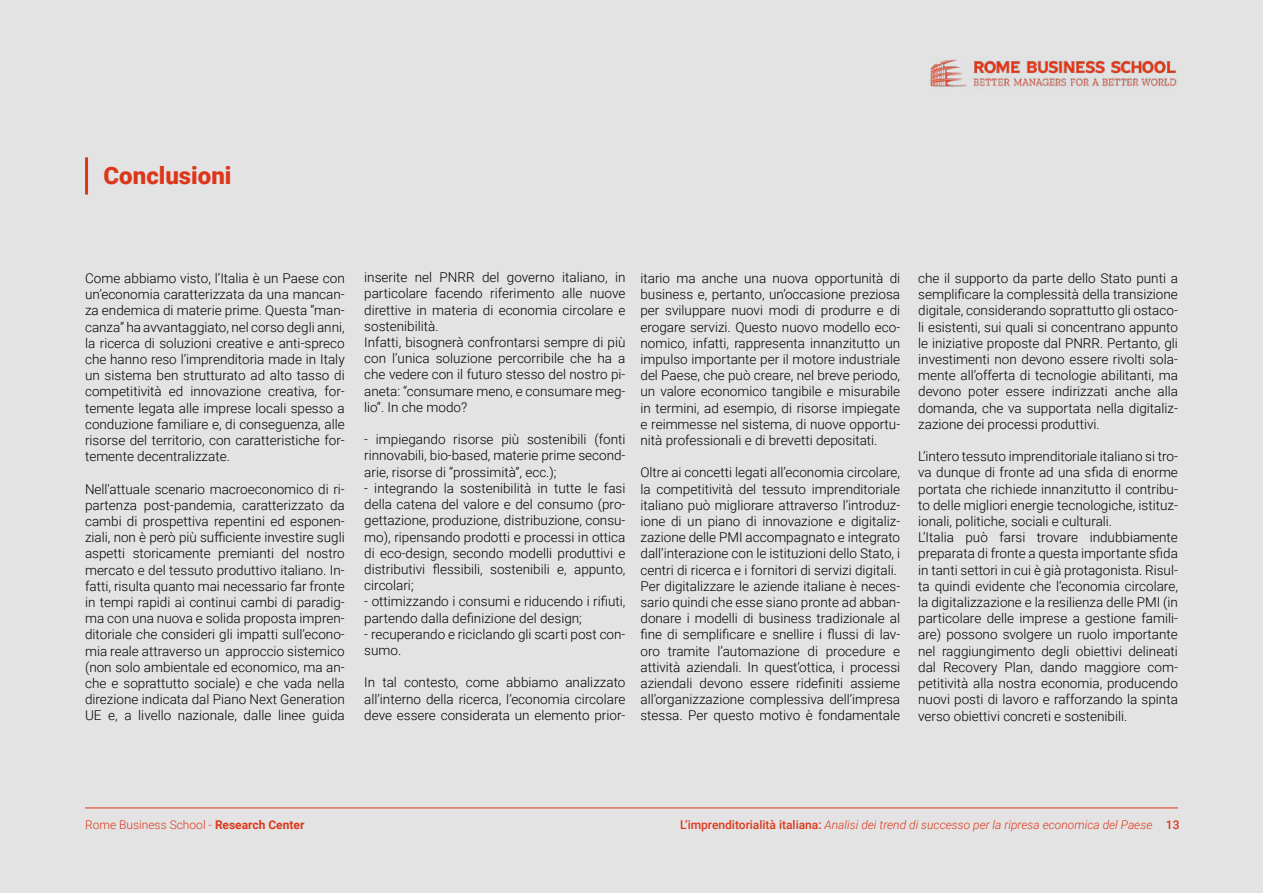
<style>
.page{position:relative;width:1263px;height:893px;background:#e3e3e3}
.page>*{position:absolute;margin:0;border:0;box-sizing:border-box;transform-origin:0 0}
.t1{font:900 24px "Roboto";color:#dd371b}
.t2{font:300 13.5px/16.2px "Roboto";color:#000;text-align:justify}
.t3{font:italic 300 12px "Roboto";color:#dd371b}
.t4{font:300 12px "Roboto";color:#dd371b}
.t5{font:500 12px "Roboto";color:#dd371b}
.s1{font-weight:700}
.s2{font-weight:500;font-style:normal}
</style>
<div class="page">
<hr style="left:85px;top:808px;width:1093px;height:1px;background:#dd371b">
<img style="left:930px;top:59px;width:247px;height:28px">
<hr style="left:85px;top:157px;width:3px;height:38px;background:#dd371b">
<h1 class="t1" style="left:104px;top:159px;width:129px">Conclusioni</h1>
<p class="t2" style="left:85px;top:269px;width:261px">Come abbiamo visto, l’Italia è un Paese con un’economia caratterizzata da una mancan&shy;za endemica di materie prime. Questa “man&shy;canza” ha avvantaggiato, nel corso degli anni, la ricerca di soluzioni creative e anti-spreco che hanno reso l’imprenditoria made in Italy un sistema ben strutturato ad alto tasso di competitività ed innovazione creativa, for&shy;temente legata alle imprese locali spesso a conduzione familiare e, di conseguenza, alle risorse del territorio, con caratteristiche for&shy;temente decentralizzate.</p>
<p class="t2" style="left:85px;top:480px;width:261px">Nell'attuale scenario macroeconomico di ri&shy;partenza post-pandemia, caratterizzato da cambi di prospettiva repentini ed esponen&shy;ziali, non è però più sufficiente investire sugli aspetti storicamente premianti del nostro mercato e del tessuto produttivo italiano. In&shy;fatti, risulta quanto mai necessario far fronte in tempi rapidi ai continui cambi di paradig&shy;ma con una nuova e solida proposta impren&shy;ditoriale che consideri gli impatti sull’econo&shy;mia reale attraverso un approccio sistemico (non solo ambientale ed economico, ma an&shy;che e soprattutto sociale) e che vada nella direzione indicata dal Piano Next Generation UE e, a livello nazionale, dalle linee guida</p>
<p class="t2" style="left:364px;top:269px;width:263px;text-align:left">inserite nel PNRR del governo italiano, in particolare facendo riferimento alle nuove direttive in materia di economia circolare e sostenibilità.<br>Infatti, bisognerà confrontarsi sempre di più con l’unica soluzione percorribile che ha a che vedere con il futuro stesso del nostro pi&shy;aneta: “consumare meno, e consumare meg&shy;lio”. In che modo?</p>
<p class="t2" style="left:364px;top:431px;width:263px">- impiegando risorse più sostenibili (fonti rinnovabili, bio-based, materie prime second&shy;arie, risorse di “prossimità”, ecc.);</p>
<p class="t2" style="left:364px;top:479px;width:263px">- integrando la sostenibilità in tutte le fasi della catena del valore e del consumo (pro&shy;gettazione, produzione, distribuzione, consu&shy;mo), ripensando prodotti e processi in ottica di eco-design, secondo modelli produttivi e distributivi flessibili, sostenibili e, appunto, circolari;</p>
<p class="t2" style="left:364px;top:593px;width:263px">- ottimizzando i consumi e riducendo i rifiuti, partendo dalla definizione del design;</p>
<p class="t2" style="left:364px;top:625px;width:263px">- recuperando e riciclando gli scarti post con&shy;sumo.</p>
<p class="t2" style="left:364px;top:674px;width:263px">In tal contesto, come abbiamo analizzato all’interno della ricerca, l’economia circolare deve essere considerata un elemento prior-</p>
<p class="t2" style="left:640px;top:269px;width:261px">itario ma anche una nuova opportunità di business e, pertanto, un’occasione preziosa per sviluppare nuovi modi di produrre e di erogare servizi. Questo nuovo modello eco&shy;nomico, infatti, rappresenta innanzitutto un impulso importante per il motore industriale del Paese, che può creare, nel breve periodo, un valore economico tangibile e misurabile in termini, ad esempio, di risorse impiegate e reimmesse nel sistema, di nuove opportu&shy;nità professionali e di brevetti depositati.</p>
<p class="t2" style="left:640px;top:464px;width:261px;text-align:left">Oltre ai concetti legati all’economia circolare, la competitività del tessuto imprenditoriale italiano può migliorare attraverso l’introduz&shy;ione di un piano di innovazione e digitaliz&shy;zazione delle PMI accompagnato e integrato dall’interazione con le istituzioni dello Stato, i centri di ricerca e i fornitori di servizi digitali.<br>Per digitalizzare le aziende italiane è neces&shy;sario quindi che esse siano pronte ad abban&shy;donare i modelli di business tradizionale al fine di semplificare e snellire i flussi di lav&shy;oro tramite l’automazione di procedure e attività aziendali. In quest’ottica, i processi aziendali devono essere ridefiniti assieme all’organizzazione complessiva dell’impresa stessa. Per questo motivo è fondamentale</p>
<p class="t2" style="left:918px;top:270px;width:261px">che il supporto da parte dello Stato punti a semplificare la complessità della transizione digitale, considerando soprattutto gli ostaco&shy;li esistenti, sui quali si concentrano appunto le iniziative proposte dal PNRR. Pertanto, gli investimenti non devono essere rivolti sola&shy;mente all’offerta di tecnologie abilitanti, ma devono poter essere indirizzati anche alla domanda, che va supportata nella digitaliz&shy;zazione dei processi produttivi.</p>
<p class="t2" style="left:918px;top:448px;width:261px;text-align:left">L’intero tessuto imprenditoriale italiano si tro&shy;va dunque di fronte ad una sfida di enorme portata che richiede innanzitutto il contribu&shy;to delle migliori energie tecnologiche, istituz&shy;ionali, politiche, sociali e culturali.<br>L’Italia può farsi trovare indubbiamente preparata di fronte a questa importante sfida in tanti settori in cui è già protagonista. Risul&shy;ta quindi evidente che l’economia circolare, la digitalizzazione e la resilienza delle PMI (in particolare delle imprese a gestione famili&shy;are) possono svolgere un ruolo importante nel raggiungimento degli obiettivi delineati dal Recovery Plan, dando maggiore com&shy;petitività alla nostra economia, producendo nuovi posti di lavoro e rafforzando la spinta verso obiettivi concreti e sostenibili.</p>
<p class="t4" style="left:85px;top:816px;width:221px">Rome Business School - <span class="s1">Research Center</span></p>
<p class="t3" style="left:680px;top:816px;width:474px"><span class="s2">L’imprenditorialità italiana:</span> Analisi dei trend di successo per la ripresa economica del Paese</p>
<p class="t5" style="left:1166px;top:816px;width:15px">13</p>
</div>
